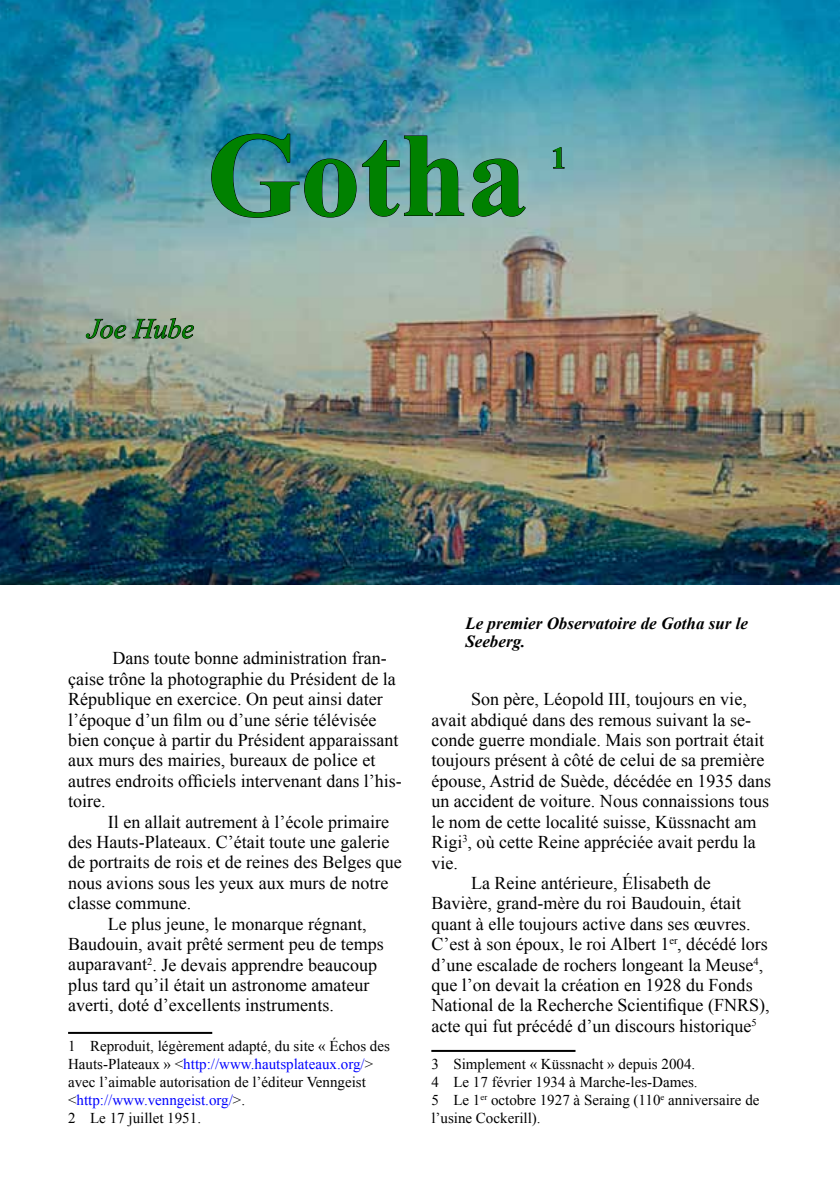
<style>
.page{position:relative;width:840px;height:1191px;background:#fff}
.page>*{position:absolute;margin:0;border:0;box-sizing:border-box;transform-origin:0 0}
.t1{font:700 120px "Times New Roman";color:#008100}
.t2{font:700 30.4px "Times New Roman";color:#008100}
.t3{font:italic 28px "Times New Roman";color:#008100}
.t4{font:18px/20.4px "Times New Roman";color:#000}
.t5{font:italic 700 17px/18.4px "Times New Roman";color:#000}
.t6{font:15px/18px "Times New Roman";color:#000}
.s1{color:#00f}
</style>
<div class="page">
<hr style="left:68px;top:1032px;width:144px;height:2px;background:#000">
<hr style="left:431px;top:1050px;width:144px;height:2px;background:#000">
<img style="left:0;top:0;width:839px;height:585px">
<svg style="left:210px;top:133px;width:254px;height:85px;background:#5b96a4"></svg>
<svg style="left:471px;top:158px;width:55px;height:59px;background:#7da3a5"></svg>
<svg style="left:551px;top:146px;width:13px;height:23px"></svg>
<svg style="left:85px;top:317px;width:109px;height:22px;background:#778277"></svg>
<h1 class="t1" style="left:207px;top:92px;width:322px">Gotha</h1>
<h2 class="t2" style="left:551px;top:137px;width:17px">1</h2>
<h3 class="t3" style="left:87px;top:309px;width:108px">Joe Hube</h3>
<p class="t4" style="left:68px;top:648px;width:335px;text-indent:40px"><sup>1</sup>Dans toute bonne administration fran&shy;çaise trône la photographie du Président de la République en exercice. On peut ainsi dater l’époque d’un film ou d’une série télévisée bien conçue à partir du Président apparaissant aux murs des mairies, bureaux de police et autres endroits officiels intervenant dans l’his&shy;toire.</p>
<p class="t4" style="left:108px;top:811px;width:282px">Il en allait autrement à l’école primaire</p>
<p class="t4" style="left:68px;top:831px;width:322px">des Hauts-Plateaux. C’était toute une galerie</p>
<p class="t4" style="left:68px;top:852px;width:335px">de portraits de rois et de reines des Belges que</p>
<p class="t4" style="left:68px;top:872px;width:321px">nous avions sous les yeux aux murs de notre</p>
<p class="t4" style="left:68px;top:892px;width:124px">classe commune.</p>
<p class="t4" style="left:108px;top:913px;width:260px">Le plus jeune, le monarque régnant,</p>
<p class="t4" style="left:68px;top:933px;width:317px">Baudouin, avait prêté serment peu de temps</p>
<p class="t4" style="left:68px;top:954px;width:310px">auparavant<sup>2</sup>. Je devais apprendre beaucoup</p>
<p class="t4" style="left:68px;top:974px;width:302px">plus tard qu’il était un astronome amateur</p>
<p class="t4" style="left:68px;top:994px;width:267px">averti, doté d’excellents instruments.</p>
<p class="t6" style="left:68px;top:1036px;width:323px">1 Reproduit, légèrement adapté, du site « Échos des Hauts-Plateaux » &lt;<span class="s1">http://www.hautsplateaux.org/</span>&gt; avec l’aimable autorisation de l’éditeur Venngeist &lt;<span class="s1">http://www.venngeist.org/</span>&gt;.<br>2 Le 17 juillet 1951.</p>
<p class="t5" style="left:465px;top:613px;width:284px">Le premier Observatoire de Gotha sur le<br>Seeberg.</p>
<p class="t4" style="left:471px;top:688px;width:277px">Son père, Léopold III, toujours en vie,</p>
<p class="t4" style="left:431px;top:709px;width:321px">avait abdiqué dans des remous suivant la se-</p>
<p class="t4" style="left:431px;top:729px;width:334px">conde guerre mondiale. Mais son portrait était</p>
<p class="t4" style="left:431px;top:750px;width:334px">toujours présent à côté de celui de sa première</p>
<p class="t4" style="left:431px;top:770px;width:341px">épouse, Astrid de Suède, décédée en 1935 dans</p>
<p class="t4" style="left:431px;top:790px;width:339px">un accident de voiture. Nous connaissions tous</p>
<p class="t4" style="left:431px;top:811px;width:326px">le nom de cette localité suisse, Küssnacht am</p>
<p class="t4" style="left:431px;top:831px;width:326px">Rigi<sup>3</sup>, où cette Reine appréciée avait perdu la</p>
<p class="t4" style="left:431px;top:852px;width:28px">vie.</p>
<p class="t4" style="left:471px;top:872px;width:241px">La Reine antérieure, Élisabeth de</p>
<p class="t4" style="left:431px;top:892px;width:311px">Bavière, grand-mère du roi Baudouin, était</p>
<p class="t4" style="left:431px;top:913px;width:320px">quant à elle toujours active dans ses œuvres.</p>
<p class="t4" style="left:431px;top:933px;width:338px">C’est à son époux, le roi Albert 1<sup>er</sup>, décédé lors</p>
<p class="t4" style="left:431px;top:954px;width:333px">d’une escalade de rochers longeant la Meuse<sup>4</sup>,</p>
<p class="t4" style="left:431px;top:974px;width:322px">que l’on devait la création en 1928 du Fonds</p>
<p class="t4" style="left:431px;top:994px;width:339px">National de la Recherche Scientifique (FNRS),</p>
<p class="t4" style="left:431px;top:1015px;width:327px">acte qui fut précédé d’un discours historique<sup>5</sup></p>
<p class="t6" style="left:431px;top:1054px;width:329px">3 Simplement « Küssnacht » depuis 2004.<br>4 Le 17 février 1934 à Marche-les-Dames.<br>5 Le 1<sup>er</sup> octobre 1927 à Seraing (110<sup>e</sup> anniversaire de l’usine Cockerill).</p>
</div>
